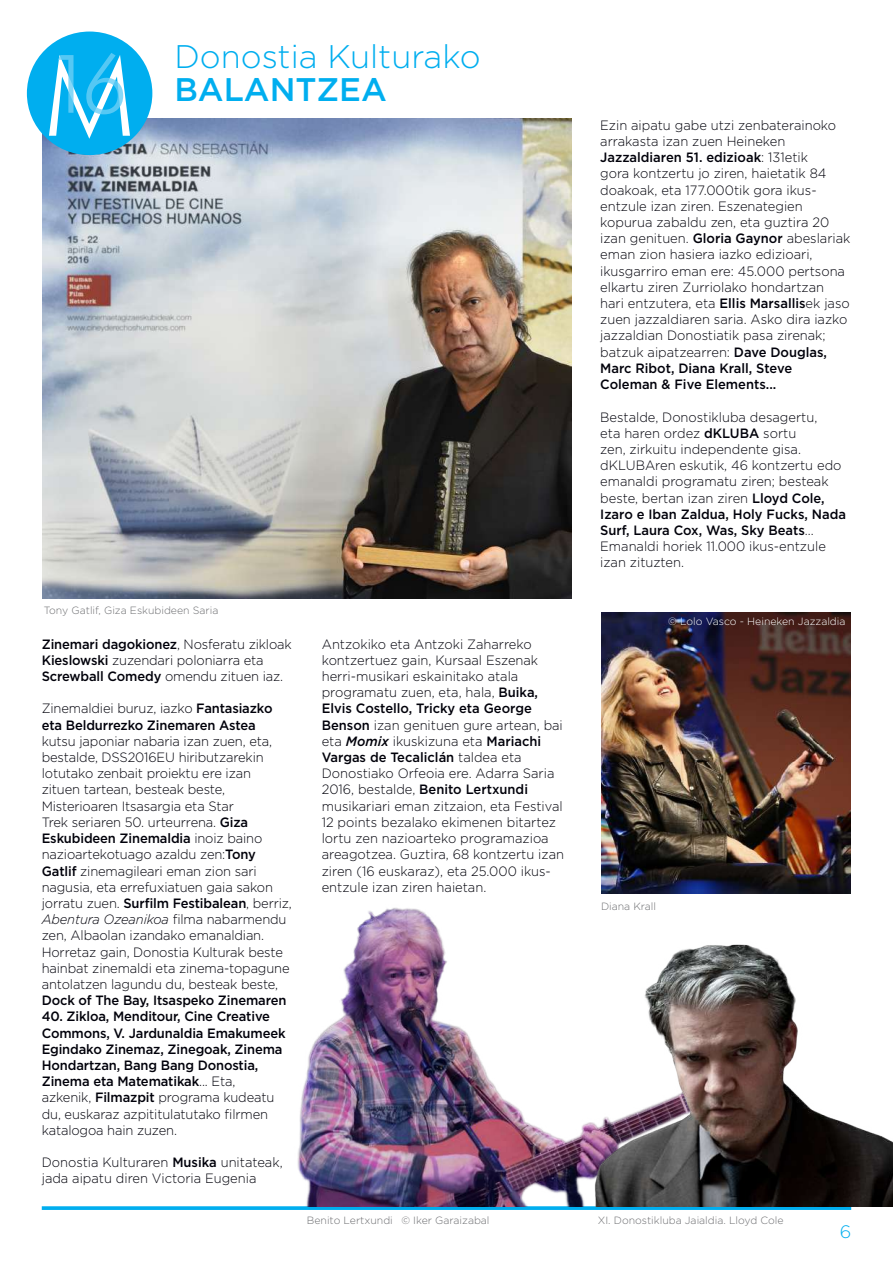
<style>
.page{position:relative;width:893px;height:1263px;background:#fff}
.page>*{position:absolute;margin:0;border:0;box-sizing:border-box;transform-origin:0 0}
.t1{font:300 32.7px "Gotham";color:#00aeef}
.t2{font:500 32.7px "Gotham";color:#00aeef}
.t3{font:300 18px "Gotham";color:#00aeef}
.t4{font:300 13.5px/16.2px "Gotham";color:#00000a;scale:.96 1}
.t5{font:500 13.5px/16.2px "Gotham";letter-spacing:-.01em;color:#00000a;scale:.96 1}
.t6{font:300 10.5px "Gotham";color:#6c6d70}
.t7{font:300 10.5px "Gotham";color:#fff}
.s1{font-weight:500}
.s2{font-weight:300}
.s3{font-style:italic}
.s4{font-weight:500;font-style:italic}
</style>
<div class="page">
<svg style="left:42px;top:1206px;width:809px;height:4px;background:#129dd4"></svg>
<img style="left:42px;top:119px;width:529px;height:479px">
<div style="left:27px;top:32px;width:125px;height:123px;background:#00aeef;border-radius:50%"></div>
<svg style="left:49px;top:53px;width:81px;height:86px"></svg>
<img style="left:297px;top:893px;width:448px;height:313px">
<img style="left:553px;top:924px;width:340px;height:282px">
<img style="left:601px;top:612px;width:249px;height:281px">
<h1 class="t1" style="left:174px;top:36px;width:308px">Donostia Kulturako</h1>
<h1 class="t2" style="left:174px;top:68px;width:214px">BALANTZEA</h1>
<p class="t6" style="left:44px;top:604px;width:176px">Tony Gatlif, Giza Eskubideen Saria</p>
<p class="t4" style="left:42px;top:635px;width:262px"><span class="s1">Zinemari dagokionez</span>, Nosferatu zikloak<br><span class="s1">Kieslowski</span> zuzendari poloniarra eta<br><span class="s1">Screwball Comedy</span> omendu zituen iaz.</p>
<p class="t5" style="left:42px;top:700px;width:242px"><span class="s2">Zinemaldiei buruz, iazko</span> Fantasiazko eta Beldurrezko Zinemaren Astea</p>
<p class="t4" style="left:42px;top:733px;width:262px">kutsu japoniar nabaria izan zuen, eta, bestalde, DSS2016EU hiributzarekin lotutako zenbait proiektu ere izan zituen tartean, besteak beste, Misterioaren Itsasargia eta Star<br>Trek seriaren 50. urteurrena. <span class="s1">Giza Eskubideen Zinemaldia</span> inoiz baino nazioartekotuago azaldu zen:<span class="s1">Tony Gatlif</span> zinemagileari eman zion sari nagusia, eta errefuxiatuen gaia sakon jorratu zuen. <span class="s1">Surfilm Festibalean</span>, berriz, <span class="s3">Abentura Ozeanikoa</span> filma nabarmendu zen, Albaolan izandako emanaldian.<br>Horretaz gain, Donostia Kulturak beste hainbat zinemaldi eta zinema-topagune antolatzen lagundu du, besteak beste,</p>
<p class="t5" style="left:42px;top:992px;width:256px">Dock of The Bay, Itsaspeko Zinemaren</p>
<p class="t5" style="left:42px;top:1008px;width:256px">40. Zikloa, Menditour, Cine Creative Commons, V. Jardunaldia Emakumeek Egindako Zinemaz, Zinegoak, Zinema Hondartzan, Bang Bang Donostia, Zinema eta Matematikak<span class="s2">... Eta, azkenik,</span> Filmazpit <span class="s2">programa kudeatu du, euskaraz azpititulatutako filrmen katalogoa hain zuzen.</span></p>
<p class="t4" style="left:42px;top:1154px;width:252px">Donostia Kulturaren <span class="s1">Musika</span> unitateak, jada aipatu diren Victoria Eugenia</p>
<p class="t4" style="left:322px;top:635px;width:254px">Antzokiko eta Antzoki Zaharreko kontzertuez gain, Kursaal Eszenak herri-musikari eskainitako atala programatu zuen, eta, hala, <span class="s1">Buika, Elvis Costello, Tricky eta George Benson</span> izan genituen gure artean, bai eta <span class="s4">Momix</span> ikuskizuna eta <span class="s1">Mariachi Vargas de Tecaliclán</span> taldea eta Donostiako Orfeoia ere. Adarra Saria 2016, bestalde, <span class="s1">Benito Lertxundi </span>musikariari eman zitzaion, eta Festival 12 points bezalako ekimenen bitartez lortu zen nazioarteko programazioa areagotzea. Guztira, 68 kontzertu izan ziren (16 euskaraz), eta 25.000 ikus&shy;entzule izan ziren haietan.</p>
<p class="t4" style="left:600px;top:117px;width:262px">Ezin aipatu gabe utzi zenbaterainoko arrakasta izan zuen Heineken <span class="s1">Jazzaldiaren 51. edizioak</span>: 131etik<br>gora kontzertu jo ziren, haietatik 84 doakoak, eta 177.000tik gora ikus&shy;entzule izan ziren. Eszenategien kopurua zabaldu zen, eta guztira 20 izan genituen. <span class="s1">Gloria Gaynor</span> abeslariak eman zion hasiera iazko edizioari, ikusgarriro eman ere: 45.000 pertsona elkartu ziren Zurriolako hondartzan hari entzutera, eta <span class="s1">Ellis Marsallis</span>ek jaso zuen jazzaldiaren saria. Asko dira iazko jazzaldian Donostiatik pasa zirenak; batzuk aipatzearren: <span class="s1">Dave Douglas, Marc Ribot, Diana Krall, Steve Coleman &amp; Five Elements...</span></p>
<p class="t4" style="left:600px;top:408px;width:258px">Bestalde, Donostikluba desagertu,<br>eta haren ordez <span class="s1">dKLUBA</span> sortu<br>zen, zirkuitu independente gisa. dKLUBAren eskutik, 46 kontzertu edo emanaldi programatu ziren; besteak beste, bertan izan ziren <span class="s1">Lloyd Cole, Izaro e Iban Zaldua, Holy Fucks, Nada Surf, Laura Cox, Was, Sky Beats</span>...<br>Emanaldi horiek 11.000 ikus-entzule izan zituzten.</p>
<p class="t7" style="left:668px;top:615px;width:179px">© Lolo Vasco - Heineken Jazzaldia</p>
<p class="t6" style="left:601px;top:900px;width:57px">Diana Krall</p>
<p class="t6" style="left:307px;top:1214px;width:184px">Benito Lertxundi © Iker Garaizabal</p>
<p class="t6" style="left:598px;top:1214px;width:187px">XI. Donostikluba Jaialdia. Lloyd Cole</p>
<h2 class="t3" style="left:840px;top:1220px;width:13px">6</h2>
</div>
